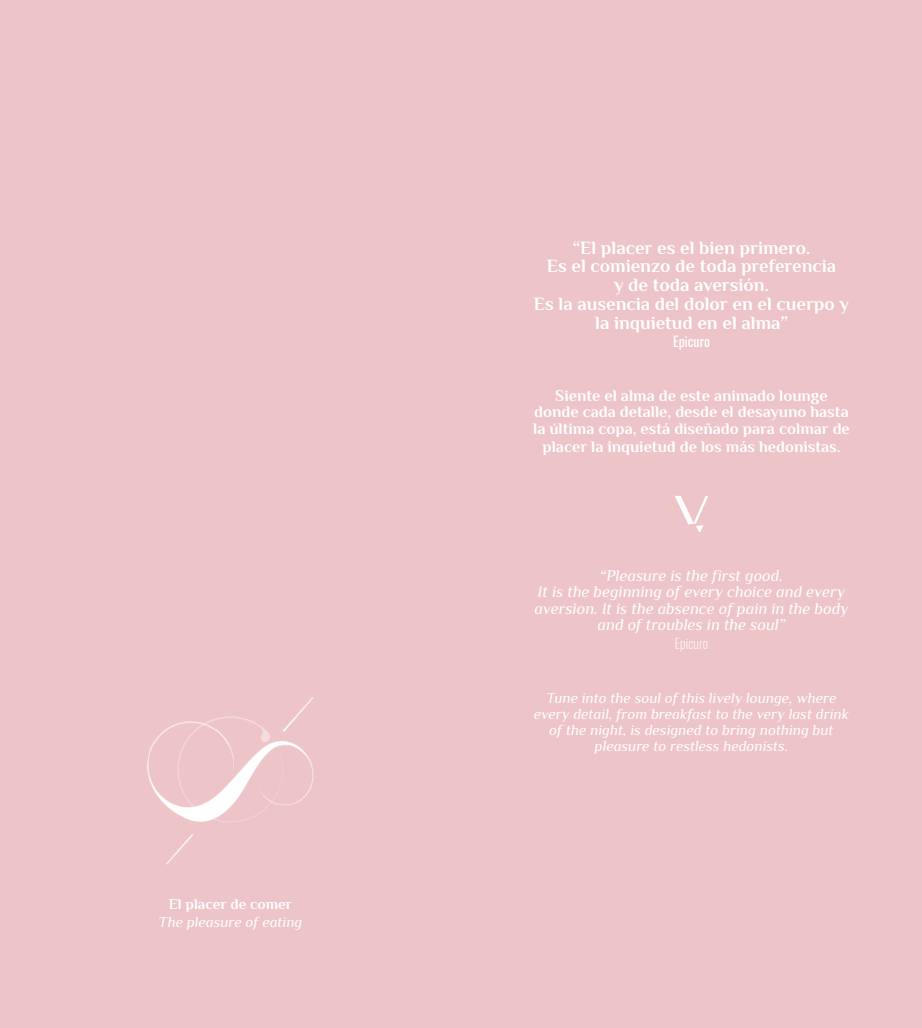
<style>
.page{position:relative;width:922px;height:1028px;background:#fff}
.page>*{position:absolute;margin:0;border:0;box-sizing:border-box;transform-origin:0 0}
.t1{font:700 18.75px/18.8px "Philosopher";color:#fff;text-align:center}
.t2{font:700 16.25px/16.2px "Philosopher";color:#fff;text-align:center}
.t3{font:italic 16.25px/16.2px "Philosopher";color:#fff;text-align:center}
.t4{font:italic 15px/16.2px "Philosopher";color:#fff;text-align:center}
.t5{font:700 15px "Philosopher";color:#fff}
.t6{font:13.75px "Oswald";color:#fff}
.t7{font:200 13.75px "Oswald";color:#fff}
</style>
<div class="page">
<div style="left:461px;top:0;width:460px;height:1028px;background:#edc4c7"></div>
<div style="left:0;top:0;width:461px;height:1028px;background:#edc4c7"></div>
<svg style="left:675px;top:496px;width:33px;height:36px"></svg>
<img style="left:147px;top:697px;width:167px;height:168px">
<p class="t5" style="left:169px;top:893px;width:125px">El placer de comer</p>
<p class="t4" style="left:158px;top:914px;width:145px">The pleasure of eating</p>
<p class="t1" style="left:533px;top:238px;width:317px">“El placer es el bien primero.<br>Es el comienzo de toda preferencia<br>y de toda aversión.<br>Es la ausencia del dolor en el cuerpo y la inquietud en el alma”</p>
<p class="t6" style="left:673px;top:329px;width:38px">Epicuro</p>
<p class="t2" style="left:533px;top:387px;width:318px">Siente el alma de este animado lounge donde cada detalle, desde el desayuno hasta la última copa, está diseñado para colmar de</p>
<p class="t2" style="left:542px;top:439px;width:299px">placer la inquietud de los más hedonistas.</p>
<p class="t3" style="left:534px;top:567px;width:316px">“Pleasure is the first good.<br>It is the beginning of every choice and every aversion. It is the absence of pain in the body and of troubles in the soul”</p>
<p class="t7" style="left:674px;top:631px;width:35px">Epicuro</p>
<p class="t4" style="left:533px;top:689px;width:316px">Tune into the soul of this lively lounge, where every detail, from breakfast to the very last drink of the night, is designed to bring nothing but pleasure to restless hedonists.</p>
</div>
